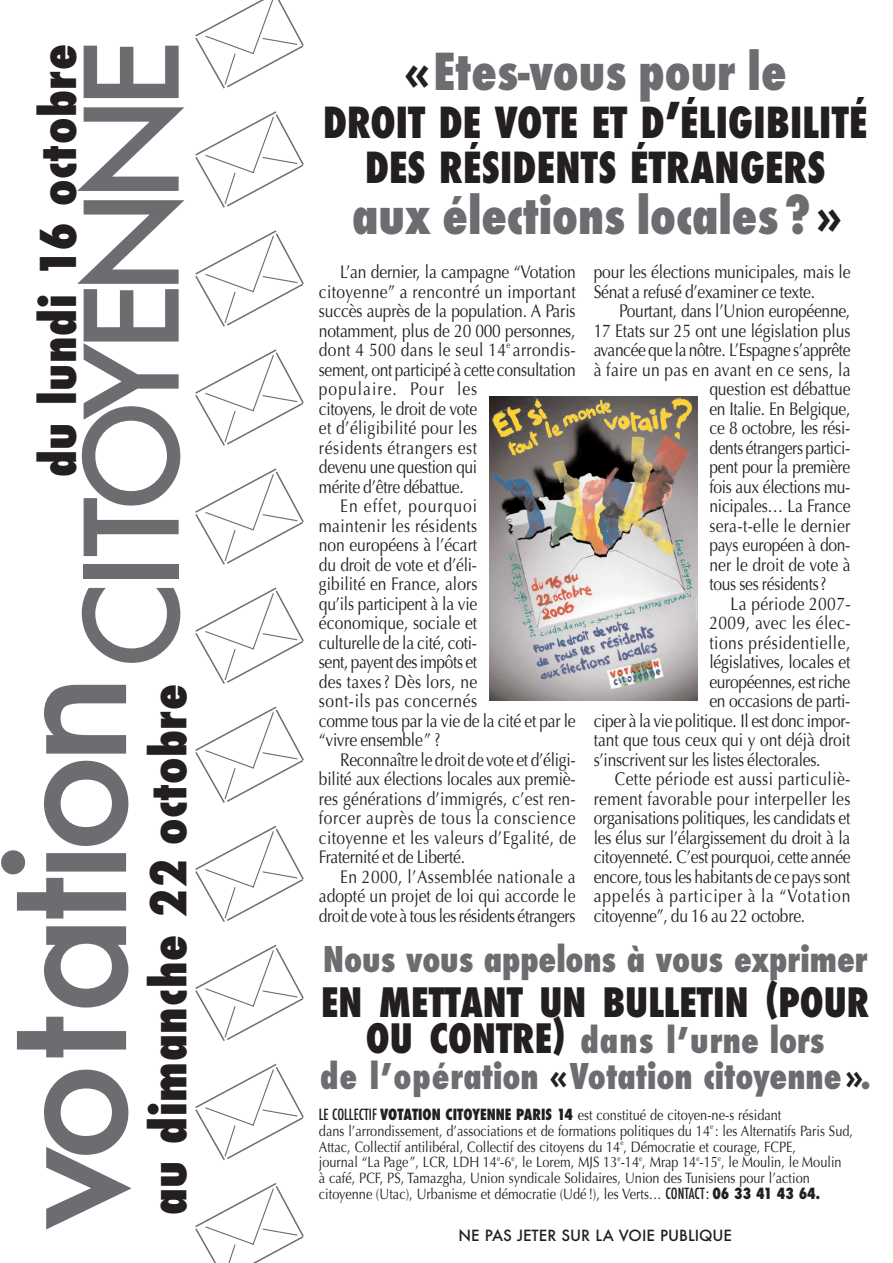
<style>
.page{position:relative;width:893px;height:1263px;background:#fff}
.page>*{position:absolute;margin:0;border:0;box-sizing:border-box;transform-origin:0 0}
.t1{font:500 168px "Futura";color:#6c6d70}
.t2{font:500 126px "Futura";letter-spacing:-.105em;color:#6c6d70}
.t3{font:800 condensed 49.5px "Futura";color:#6c6d70;scale:.95 1}
.t4{font:800 condensed 48px "Futura";letter-spacing:.01em;color:#231f20}
.t5{font:800 condensed 41.7px/45px "Futura";letter-spacing:.005em;color:#231f20;text-align:center;scale:.95 1}
.t6{font:800 condensed 39.3px "Futura";color:#231f20;scale:.95 1}
.t7{font:800 condensed 34.5px/36px "Futura";color:#6c6d70;text-align:center;scale:.95 1}
.t8{font:18.3px/19.5px "Optima";letter-spacing:-.015em;color:#231f20;text-align:justify;scale:.85 1}
.t9{font:18.3px "Optima";letter-spacing:.025em;color:#231f20;scale:.85 1}
.t10{font:18.3px "Optima";letter-spacing:.005em;color:#231f20;scale:.85 1}
.t11{font:18.3px "Optima";letter-spacing:.035em;color:#231f20;scale:.85 1}
.t12{font:18.3px "Optima";letter-spacing:.01em;color:#231f20;scale:.85 1}
.t13{font:18.3px "Optima";letter-spacing:.02em;color:#231f20;scale:.85 1}
.t14{font:18.3px "Optima";letter-spacing:.065em;color:#231f20;scale:.85 1}
.t15{font:18.3px "Optima";letter-spacing:.04em;color:#231f20;scale:.85 1}
.t16{font:18.3px "Optima";letter-spacing:.06em;color:#231f20;scale:.85 1}
.t17{font:18.3px "Optima";letter-spacing:.015em;color:#231f20;scale:.85 1}
.t18{font:18.3px "Optima";letter-spacing:.03em;color:#231f20;scale:.85 1}
.t19{font:15px/15.8px "Optima";color:#231f20;scale:.85 1}
.t20{font:500 15px "Futura";color:#231f20}
.t21{font:9.15px "Optima";color:#231f20;scale:.85 1}
.t22{font:7.5px "Optima";color:#231f20;scale:.85 1}
.s1{color:#231f20}
.s2{font-size:48px}
.s3{font-size:37.5px}
.s4{font-size:39.3px;color:#231f20}
.s5{font-family:"Futura";font-weight:500;font-stretch:condensed}
.s6{font-family:"Futura";font-weight:800;font-stretch:condensed}
</style>
<div class="page">
<svg style="left:195px;top:111px;width:109px;height:97px"></svg>
<svg style="left:195px;top:0;width:109px;height:89px"></svg>
<svg style="left:195px;top:230px;width:109px;height:97px"></svg>
<svg style="left:195px;top:349px;width:109px;height:97px"></svg>
<svg style="left:195px;top:468px;width:109px;height:97px"></svg>
<svg style="left:195px;top:587px;width:109px;height:97px"></svg>
<svg style="left:195px;top:706px;width:109px;height:97px"></svg>
<svg style="left:195px;top:825px;width:109px;height:97px"></svg>
<svg style="left:195px;top:944px;width:109px;height:97px"></svg>
<svg style="left:195px;top:1064px;width:109px;height:96px"></svg>
<svg style="left:195px;top:1183px;width:109px;height:80px"></svg>
<img style="left:489px;top:397px;width:208px;height:303px">
<h3 class="t4" style="left:31px;top:477px;width:435px;rotate:-90deg">du lundi 16 octobre</h3>
<h2 class="t2" style="left:61px;top:1062px;width:1025px;rotate:-90deg"><sup>tation</sup>CITOYENNE</h2>
<h3 class="t4" style="left:142px;top:1215px;width:533px;rotate:-90deg">au dimanche 22 octobre</h3>
<h1 class="t1" style="left:-30px;top:1230px;width:170px;rotate:-90deg">vo</h1>
<h3 class="t3" style="left:404px;top:44px;width:404px"><span class="s1">«</span>Etes-vous pour le</h3>
<h3 class="t5" style="left:323px;top:101px;width:575px">DROIT DE VOTE ET D<span class="s2">’</span>ÉLIGIBILITÉ<br>DES RÉSIDENTS ÉTRANGERS</h3>
<h3 class="t3" style="left:352px;top:188px;width:517px">aux élections locales?<span class="s1">»</span></h3>
<p class="t8" style="left:319px;top:263px;width:304px;text-indent:21px">L’an dernier, la campagne “Votation citoyenne” a rencontré un important succès auprès de la population. A Paris notamment, plus de 20 000 personnes, dont 4 500 dans le seul 14 arrondis-</p>
<p class="t21" style="left:506px;top:339px;width:6px">e</p>
<p class="t8" style="left:319px;top:360px;width:304px">sement, ont participé à cette consultation</p>
<p class="t14" style="left:319px;top:378px;width:188px">populaire. Pour les</p>
<p class="t8" style="left:319px;top:399px;width:188px">citoyens, le droit de vote</p>
<p class="t9" style="left:319px;top:417px;width:188px">et d’éligibilité pour les</p>
<p class="t11" style="left:319px;top:437px;width:188px">résidents étrangers est</p>
<p class="t8" style="left:319px;top:458px;width:188px">devenu une question qui</p>
<p class="t8" style="left:319px;top:477px;width:172px">mérite d’être débattue.</p>
<p class="t14" style="left:340px;top:495px;width:163px">En effet, pourquoi</p>
<p class="t9" style="left:319px;top:515px;width:188px">maintenir les résidents</p>
<p class="t8" style="left:319px;top:536px;width:188px">non européens à l’écart</p>
<p class="t8" style="left:319px;top:555px;width:188px">du droit de vote et d’éli-</p>
<p class="t10" style="left:319px;top:573px;width:188px">gibilité en France, alors</p>
<p class="t8" style="left:319px;top:594px;width:188px">qu’ils participent à la vie</p>
<p class="t10" style="left:319px;top:612px;width:188px">économique, sociale et</p>
<p class="t8" style="left:319px;top:633px;width:188px">culturelle de la cité, coti-</p>
<p class="t8" style="left:319px;top:653px;width:188px">sent, payent des impôts et</p>
<p class="t17" style="left:319px;top:671px;width:188px">des taxes? Dès lors, ne</p>
<p class="t11" style="left:319px;top:690px;width:188px">sont-ils pas concernés</p>
<p class="t8" style="left:319px;top:711px;width:304px">comme tous par la vie de la cité et par le</p>
<p class="t8" style="left:319px;top:731px;width:145px">“vivre ensemble” ?</p>
<p class="t8" style="left:340px;top:750px;width:278px">Reconnaître le droit de vote et d’éligi-</p>
<p class="t8" style="left:319px;top:770px;width:304px">bilité aux élections locales aux premiè-</p>
<p class="t12" style="left:319px;top:788px;width:303px">res générations d’immigrés, c’est ren-</p>
<p class="t15" style="left:319px;top:807px;width:304px">forcer auprès de tous la conscience</p>
<p class="t9" style="left:319px;top:827px;width:304px">citoyenne et les valeurs d’Egalité, de</p>
<p class="t8" style="left:319px;top:848px;width:174px">Fraternité et de Liberté.</p>
<p class="t9" style="left:340px;top:866px;width:279px">En 2000, l’Assemblée nationale a</p>
<p class="t10" style="left:319px;top:885px;width:303px">adopté un projet de loi qui accorde le</p>
<p class="t8" style="left:319px;top:906px;width:303px">droit de vote à tous les résidents étrangers</p>
<p class="t8" style="left:594px;top:263px;width:304px">pour les élections municipales, mais le<br>Sénat a refusé d’examiner ce texte.</p>
<p class="t8" style="left:619px;top:302px;width:273px">Pourtant, dans l’Union européenne,</p>
<p class="t8" style="left:594px;top:321px;width:304px">17 Etats sur 25 ont une législation plus</p>
<p class="t8" style="left:594px;top:341px;width:304px">avancée que la nôtre. L’Espagne s’apprête</p>
<p class="t9" style="left:594px;top:359px;width:304px">à faire un pas en avant en ce sens, la</p>
<p class="t8" style="left:709px;top:380px;width:168px">question est débattue</p>
<p class="t8" style="left:709px;top:399px;width:167px">en Italie. En Belgique,</p>
<p class="t8" style="left:709px;top:419px;width:167px">ce 8 octobre, les rési-</p>
<p class="t8" style="left:709px;top:438px;width:167px">dents étrangers partici-</p>
<p class="t8" style="left:709px;top:458px;width:167px">pent pour la première</p>
<p class="t8" style="left:709px;top:477px;width:167px">fois aux élections mu-</p>
<p class="t8" style="left:709px;top:497px;width:168px">nicipales… La France</p>
<p class="t13" style="left:709px;top:515px;width:167px">sera-t-elle le dernier</p>
<p class="t8" style="left:709px;top:536px;width:167px">pays européen à don-</p>
<p class="t10" style="left:709px;top:554px;width:168px">ner le droit de vote à</p>
<p class="t8" style="left:709px;top:575px;width:139px">tous ses résidents?</p>
<p class="t13" style="left:731px;top:593px;width:143px">La période 2007-</p>
<p class="t18" style="left:709px;top:612px;width:168px">2009, avec les élec-</p>
<p class="t11" style="left:709px;top:632px;width:167px">tions présidentielle,</p>
<p class="t8" style="left:709px;top:653px;width:167px">législatives, locales et</p>
<p class="t8" style="left:709px;top:672px;width:167px">européennes, est riche</p>
<p class="t8" style="left:709px;top:692px;width:167px">en occasions de parti-</p>
<p class="t8" style="left:594px;top:711px;width:304px">ciper à la vie politique. Il est donc impor-</p>
<p class="t8" style="left:594px;top:731px;width:304px">tant que tous ceux qui y ont déjà droit</p>
<p class="t8" style="left:594px;top:750px;width:268px">s’inscrivent sur les listes électorales.</p>
<p class="t9" style="left:615px;top:768px;width:279px">Cette période est aussi particuliè-</p>
<p class="t9" style="left:594px;top:788px;width:303px">rement favorable pour interpeller les</p>
<p class="t8" style="left:594px;top:809px;width:304px">organisations politiques, les candidats et</p>
<p class="t8" style="left:594px;top:828px;width:303px">les élus sur l’élargissement du droit à la</p>
<p class="t8" style="left:594px;top:848px;width:304px">citoyenneté. C’est pourquoi, cette année</p>
<p class="t8" style="left:594px;top:867px;width:304px">encore, tous les habitants de ce pays sont</p>
<p class="t16" style="left:594px;top:885px;width:304px">appelés à participer à la “Votation</p>
<p class="t8" style="left:594px;top:906px;width:250px">citoyenne”, du 16 au 22 octobre.</p>
<h3 class="t7" style="left:323px;top:941px;width:575px">Nous vous appelons à vous exprimer</h3>
<h3 class="t6" style="left:321px;top:980px;width:579px">EN METTANT UN BULLETIN <span class="s3">(</span>POUR</h3>
<h3 class="t7" style="left:320px;top:1022px;width:581px"><span class="s4">OU CONTRE</span><sup>)</sup> dans l’urne lors<br>de l’opération <span class="s1">«</span>Votation citoyenne<span class="s1">»</span>.</h3>
<p class="t19" style="left:319px;top:1107px;width:630px"><span class="s5">LE COLLECTIF</span> <span class="s6">VOTATION CITOYENNE PARIS 14</span> est constitué de citoyen-ne-s résidant<br>dans l’arrondissement, d’associations et de formations politiques du 14 : les Alternatifs Paris Sud,</p>
<p class="t22" style="left:710px;top:1122px;width:5px">e</p>
<p class="t19" style="left:319px;top:1139px;width:563px">Attac, Collectif antilibéral, Collectif des citoyens du 14 , Démocratie et courage, FCPE,</p>
<p class="t22" style="left:620px;top:1138px;width:5px">e</p>
<p class="t19" style="left:319px;top:1155px;width:616px">journal “La Page”, LCR, LDH 14 -6 , le Lorem, MJS 13 -14 , Mrap 14 -15 , le Moulin, le Moulin</p>
<p class="t22" style="left:497px;top:1154px;width:5px">e</p>
<p class="t22" style="left:512px;top:1154px;width:5px">e</p>
<p class="t22" style="left:617px;top:1154px;width:5px">e</p>
<p class="t22" style="left:639px;top:1154px;width:5px">e</p>
<p class="t22" style="left:696px;top:1154px;width:5px">e</p>
<p class="t22" style="left:718px;top:1154px;width:5px">e</p>
<p class="t19" style="left:319px;top:1170px;width:579px">à café, PCF, PS, Tamazgha, Union syndicale Solidaires, Union des Tunisiens pour l’action</p>
<p class="t19" style="left:319px;top:1186px;width:591px">citoyenne (Utac), Urbanisme et démocratie (Udé !), les Verts… <span class="s5">CONTACT:</span> <span class="s6">06 33 41 43 64.</span></p>
<p class="t20" style="left:459px;top:1227px;width:275px">NE PAS JETER SUR LA VOIE PUBLIQUE</p>
</div>
